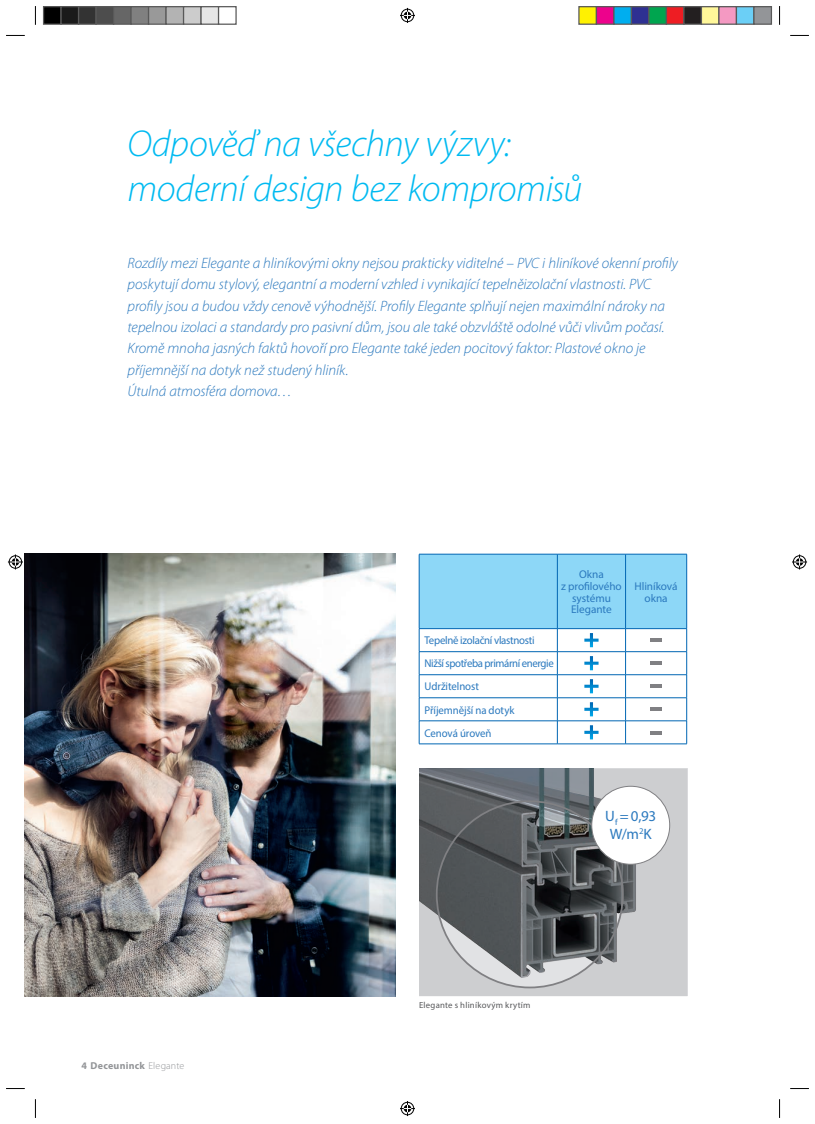
<style>
.page{position:relative;width:815px;height:1124px;background:#fff}
.page>*{position:absolute;margin:0;border:0;box-sizing:border-box;transform-origin:0 0}
.t1{font:italic 300 37.5px/45px "Myriad Pro";letter-spacing:-.015em;color:#00baf1}
.t2{font:italic 300 15px/21.2px "Myriad Pro";letter-spacing:-.005em;color:#2b79be}
.t3{font:15px/17.5px "Myriad Pro";color:#2b79be;text-align:center}
.t4{font:11.25px/23px "Myriad Pro";letter-spacing:-.01em;color:#2b79be;scale:.96 1}
.t5{font:11.25px/11.9px "Myriad Pro";letter-spacing:-.01em;color:#2b79be;text-align:center}
.t6{font:700 10px "Myriad Pro";letter-spacing:.025em;color:#939598}
.t7{font:8.75px "Myriad Pro";letter-spacing:.025em;color:#57585a}
.s1{font-weight:300}
</style>
<div class="page">
<svg style="left:419px;top:768px;width:268px;height:228px;background:#828588"></svg>
<img style="left:25px;top:553px;width:371px;height:443px">
<div style="left:592px;top:786px;width:78px;height:78px;background:#fff;border-radius:50%"></div>
<div style="left:591px;top:785px;width:79px;height:79px;border:1px solid #808083;border-radius:50%"></div>
<hr style="left:419px;top:743px;width:138px;height:1px;background:#0166b3">
<hr style="left:557px;top:743px;width:69px;height:1px;background:#0166b3">
<hr style="left:626px;top:743px;width:61px;height:1px;background:#0166b3">
<svg style="left:419px;top:554px;width:268px;height:189px"></svg>
<svg style="left:650px;top:730px;width:12px;height:4px"></svg>
<svg style="left:6px;top:35px;width:19px;height:1px"></svg>
<svg style="left:790px;top:35px;width:19px;height:1px"></svg>
<svg style="left:6px;top:1088px;width:19px;height:1px"></svg>
<svg style="left:790px;top:1088px;width:19px;height:1px"></svg>
<svg style="left:35px;top:6px;width:1px;height:19px"></svg>
<svg style="left:35px;top:1099px;width:1px;height:18px"></svg>
<svg style="left:779px;top:6px;width:1px;height:19px"></svg>
<svg style="left:779px;top:1099px;width:1px;height:18px"></svg>
<svg style="left:400px;top:8px;width:15px;height:15px"></svg>
<svg style="left:400px;top:1101px;width:15px;height:14px"></svg>
<svg style="left:8px;top:554px;width:15px;height:15px"></svg>
<svg style="left:792px;top:554px;width:15px;height:15px"></svg>
<div style="left:44px;top:7px;width:17px;height:17px;background:#000"></div>
<div style="left:43px;top:6px;width:19px;height:19px;border:1px solid #595959"></div>
<div style="left:61px;top:7px;width:18px;height:17px;background:#1a1a1a"></div>
<div style="left:60px;top:6px;width:19px;height:19px;border:1px solid #595959"></div>
<div style="left:79px;top:7px;width:17px;height:17px;background:#333"></div>
<div style="left:78px;top:6px;width:19px;height:19px;border:1px solid #595959"></div>
<div style="left:96px;top:7px;width:18px;height:17px;background:#4d4d4d"></div>
<div style="left:95px;top:6px;width:19px;height:19px;border:1px solid #595959"></div>
<div style="left:114px;top:7px;width:17px;height:17px;background:#666"></div>
<div style="left:113px;top:6px;width:19px;height:19px;border:1px solid #595959"></div>
<div style="left:131px;top:7px;width:18px;height:17px;background:#808080"></div>
<div style="left:130px;top:6px;width:19px;height:19px;border:1px solid #595959"></div>
<div style="left:149px;top:7px;width:17px;height:17px;background:#999"></div>
<div style="left:148px;top:6px;width:19px;height:19px;border:1px solid #595959"></div>
<div style="left:166px;top:7px;width:18px;height:17px;background:#b3b3b3"></div>
<div style="left:165px;top:6px;width:19px;height:19px;border:1px solid #595959"></div>
<div style="left:184px;top:7px;width:17px;height:17px;background:#ccc"></div>
<div style="left:183px;top:6px;width:19px;height:19px;border:1px solid #595959"></div>
<div style="left:201px;top:7px;width:18px;height:17px;background:#e6e6e6"></div>
<div style="left:200px;top:6px;width:19px;height:19px;border:1px solid #595959"></div>
<div style="left:218px;top:6px;width:19px;height:19px;border:1px solid #595959"></div>
<div style="left:579px;top:7px;width:17px;height:17px;background:#fff101"></div>
<div style="left:578px;top:6px;width:19px;height:19px;border:1px solid #595959"></div>
<div style="left:596px;top:7px;width:18px;height:17px;background:#ed028c"></div>
<div style="left:596px;top:6px;width:19px;height:19px;border:1px solid #595959"></div>
<div style="left:614px;top:7px;width:17px;height:17px;background:#00aeef"></div>
<div style="left:613px;top:6px;width:19px;height:19px;border:1px solid #595959"></div>
<div style="left:631px;top:7px;width:18px;height:17px;background:#2e3092"></div>
<div style="left:631px;top:6px;width:19px;height:19px;border:1px solid #595959"></div>
<div style="left:649px;top:7px;width:17px;height:17px;background:#00a54f"></div>
<div style="left:648px;top:6px;width:19px;height:19px;border:1px solid #595959"></div>
<div style="left:666px;top:7px;width:18px;height:17px;background:#ee1d23"></div>
<div style="left:666px;top:6px;width:19px;height:19px;border:1px solid #595959"></div>
<div style="left:684px;top:7px;width:17px;height:17px;background:#231f20"></div>
<div style="left:683px;top:6px;width:19px;height:19px;border:1px solid #595959"></div>
<div style="left:701px;top:7px;width:18px;height:17px;background:#fff79a"></div>
<div style="left:701px;top:6px;width:19px;height:19px;border:1px solid #595959"></div>
<div style="left:719px;top:7px;width:17px;height:17px;background:#f499c2"></div>
<div style="left:718px;top:6px;width:19px;height:19px;border:1px solid #595959"></div>
<div style="left:736px;top:7px;width:18px;height:17px;background:#6bcff6"></div>
<div style="left:736px;top:6px;width:19px;height:19px;border:1px solid #595959"></div>
<div style="left:754px;top:7px;width:17px;height:17px;background:#939598"></div>
<div style="left:753px;top:6px;width:19px;height:19px;border:1px solid #595959"></div>
<h1 class="t1" style="left:128px;top:120px;width:456px">Odpověď na všechny výzvy: moderní design bez kompromisů</h1>
<p class="t2" style="left:128px;top:252px;width:552px">Rozdíly mezi Elegante a hliníkovými okny nejsou prakticky viditelné – PVC i hliníkové okenní profily poskytují domu stylový, elegantní a moderní vzhled i vynikající tepelněizolační vlastnosti. PVC profily jsou a budou vždy cenově výhodnější. Profily Elegante splňují nejen maximální nároky na tepelnou izolaci a standardy pro pasivní dům, jsou ale také obzvláště odolné vůči vlivům počasí.<br>Kromě mnoha jasných faktů hovoří pro Elegante také jeden pocitový faktor: Plastové okno je příjemnější na dotyk než studený hliník.<br>Útulná atmosféra domova…</p>
<p class="t5" style="left:561px;top:568px;width:62px">Okna<br>z profilového systému<br>Elegante</p>
<p class="t5" style="left:635px;top:579px;width:45px">Hliníková okna</p>
<p class="t6" style="left:81px;top:1059px;width:104px">4 Deceuninck <span class="s1">Elegante</span></p>
<p class="t4" style="left:424px;top:628px;width:136px">Tepelně izolační vlastnosti<br>Nižší spotřeba primární energie<br>Udržitelnost<br>Příjemnější na dotyk<br>Cenová úroveň</p>
<p class="t3" style="left:605px;top:807px;width:53px">U<sub>f</sub> =0,93<br>W/m<sup>2</sup>K</p>
<p class="t7" style="left:419px;top:999px;width:113px">Elegante s hliníkovým krytím</p>
</div>
